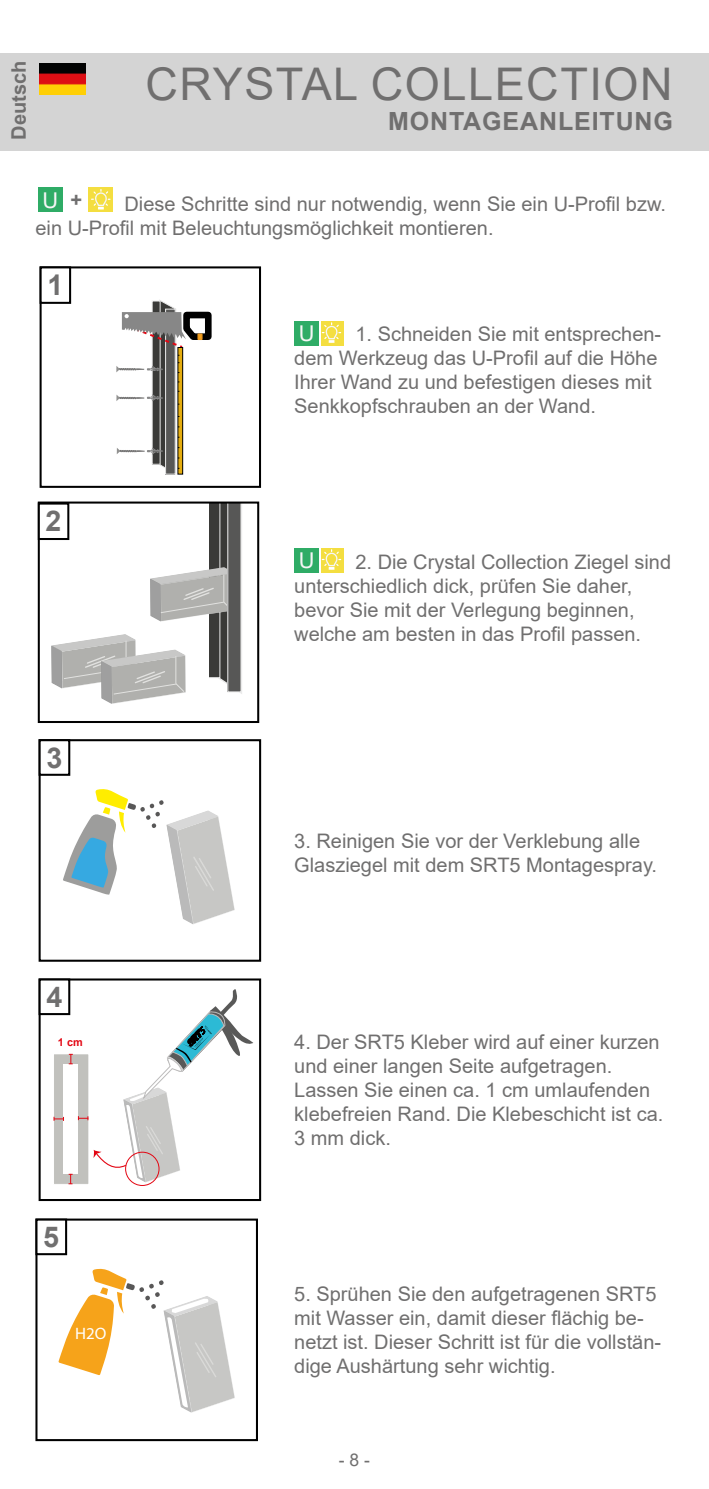
<style>
.page{position:relative;width:709px;height:1489px;background:#fff}
.page>*{position:absolute;margin:0;border:0;box-sizing:border-box;transform-origin:0 0}
.t1{font:45px "Arial";letter-spacing:.035em;color:#706f6f}
.t2{font:700 28.75px "Arial";color:#706f6f}
.t3{font:700 28.5px "Arial";color:#706f6f}
.t4{font:700 25px "Arial";letter-spacing:.035em;color:#706f6f}
.t5{font:21.75px "Arial";color:#f6f6f6}
.t6{font:20px/24px "Arial";color:#706f6f}
.t7{font:700 20px "Arial";color:#706f6f}
.t8{font:17.5px "Arial";color:#706f6f}
.t9{font:16.5px "Myriad Pro";color:#fff}
.t10{font:700 10.75px "Arial";color:#e30613}
</style>
<div class="page">
<svg style="left:116px;top:300px;width:96px;height:175px"></svg>
<div style="left:0;top:53px;width:709px;height:98px;background:#d4d4d4"></div>
<div style="left:88px;top:187px;width:25px;height:25px;background:#f4de40"></div>
<svg style="left:92px;top:189px;width:18px;height:21px"></svg>
<div style="left:38px;top:187px;width:24px;height:25px;background:#2fac66"></div>
<div style="left:294px;top:321px;width:25px;height:24px;background:#2fac66"></div>
<div style="left:321px;top:321px;width:22px;height:24px;background:#f4de40"></div>
<svg style="left:322px;top:323px;width:18px;height:20px"></svg>
<div style="left:40px;top:266px;width:221px;height:222px;border:2px solid #000"></div>
<div style="left:40px;top:266px;width:31px;height:38px;border:2px solid #000"></div>
<div style="left:39px;top:739px;width:222px;height:222px;border:2px solid #000"></div>
<div style="left:39px;top:739px;width:31px;height:36px;border:2px solid #000"></div>
<svg style="left:51px;top:504px;width:191px;height:200px"></svg>
<div style="left:38px;top:501px;width:221px;height:222px;border:2px solid #000"></div>
<div style="left:39px;top:503px;width:29px;height:36px;background:#fff"></div>
<div style="left:38px;top:502px;width:31px;height:38px;border:2px solid #000"></div>
<div style="left:125px;top:1151px;width:34px;height:34px;border:1px solid #e30613;border-radius:50%"></div>
<svg style="left:54px;top:988px;width:199px;height:196px"></svg>
<div style="left:39px;top:978px;width:222px;height:222px;border:2px solid #000"></div>
<div style="left:40px;top:979px;width:29px;height:35px;background:#fff"></div>
<div style="left:39px;top:978px;width:31px;height:37px;border:2px solid #000"></div>
<svg style="left:63px;top:789px;width:172px;height:135px"></svg>
<div style="left:294px;top:547px;width:25px;height:25px;background:#2fac66"></div>
<div style="left:321px;top:547px;width:22px;height:25px;background:#f4de40"></div>
<svg style="left:322px;top:549px;width:18px;height:21px"></svg>
<img style="left:40px;top:64px;width:46px;height:30px">
<div style="left:35px;top:1218px;width:223px;height:222px;border:2px solid #000"></div>
<div style="left:35px;top:1218px;width:32px;height:37px;border:2px solid #000"></div>
<svg style="left:58px;top:1268px;width:177px;height:144px"></svg>
<p class="t7" style="left:5px;top:140px;width:80px;rotate:-90deg">Deutsch</p>
<h1 class="t1" style="left:145px;top:53px;width:528px">CRYSTAL COLLECTION</h1>
<p class="t4" style="left:388px;top:104px;width:286px">MONTAGEANLEITUNG</p>
<p class="t5" style="left:43px;top:185px;width:17px">U</p>
<p class="t7" style="left:70px;top:186px;width:13px">+</p>
<p class="t6" style="left:35px;top:192px;width:632px;text-indent:89px">Diese Schritte sind nur notwendig, wenn Sie ein U-Profil bzw. ein U-Profil mit Beleuchtungsmöglichkeit montieren.</p>
<h3 class="t3" style="left:47px;top:265px;width:17px">1</h3>
<p class="t5" style="left:299px;top:318px;width:17px">U</p>
<p class="t6" style="left:294px;top:321px;width:368px;text-indent:61px">1. Schneiden Sie mit entsprechen&shy;dem Werkzeug das U-Profil auf die Höhe Ihrer Wand zu und befestigen dieses mit Senkkopfschrauben an der Wand.</p>
<h3 class="t3" style="left:46px;top:501px;width:17px">2</h3>
<p class="t5" style="left:299px;top:545px;width:17px">U</p>
<p class="t6" style="left:294px;top:550px;width:378px;text-indent:61px">2. Die Crystal Collection Ziegel sind unterschiedlich dick, prüfen Sie daher, bevor Sie mit der Verlegung beginnen, welche am besten in das Profil passen.</p>
<h2 class="t2" style="left:46px;top:737px;width:17px">3</h2>
<p class="t6" style="left:294px;top:828px;width:364px">3. Reinigen Sie vor der Verklebung alle<br>Glasziegel mit dem SRT5 Montagespray.</p>
<h2 class="t2" style="left:46px;top:976px;width:17px">4</h2>
<p class="t10" style="left:58px;top:1034px;width:26px">1 cm</p>
<h2 class="t2" style="left:43px;top:1216px;width:17px">5</h2>
<p class="t9" style="left:75px;top:1322px;width:33px">H2O</p>
<p class="t6" style="left:294px;top:1029px;width:371px">4. Der SRT5 Kleber wird auf einer kurzen und einer langen Seite aufgetragen.<br>Lassen Sie einen ca. 1 cm umlaufenden klebefreien Rand. Die Klebeschicht ist ca.<br>3 mm dick.</p>
<p class="t6" style="left:294px;top:1281px;width:368px">5. Sprühen Sie den aufgetragenen SRT5 mit Wasser ein, damit dieser flächig be&shy;netzt ist. Dieser Schritt ist für die vollstän&shy;dige Aushärtung sehr wichtig.</p>
<p class="t8" style="left:339px;top:1447px;width:33px">- 8 -</p>
</div>
